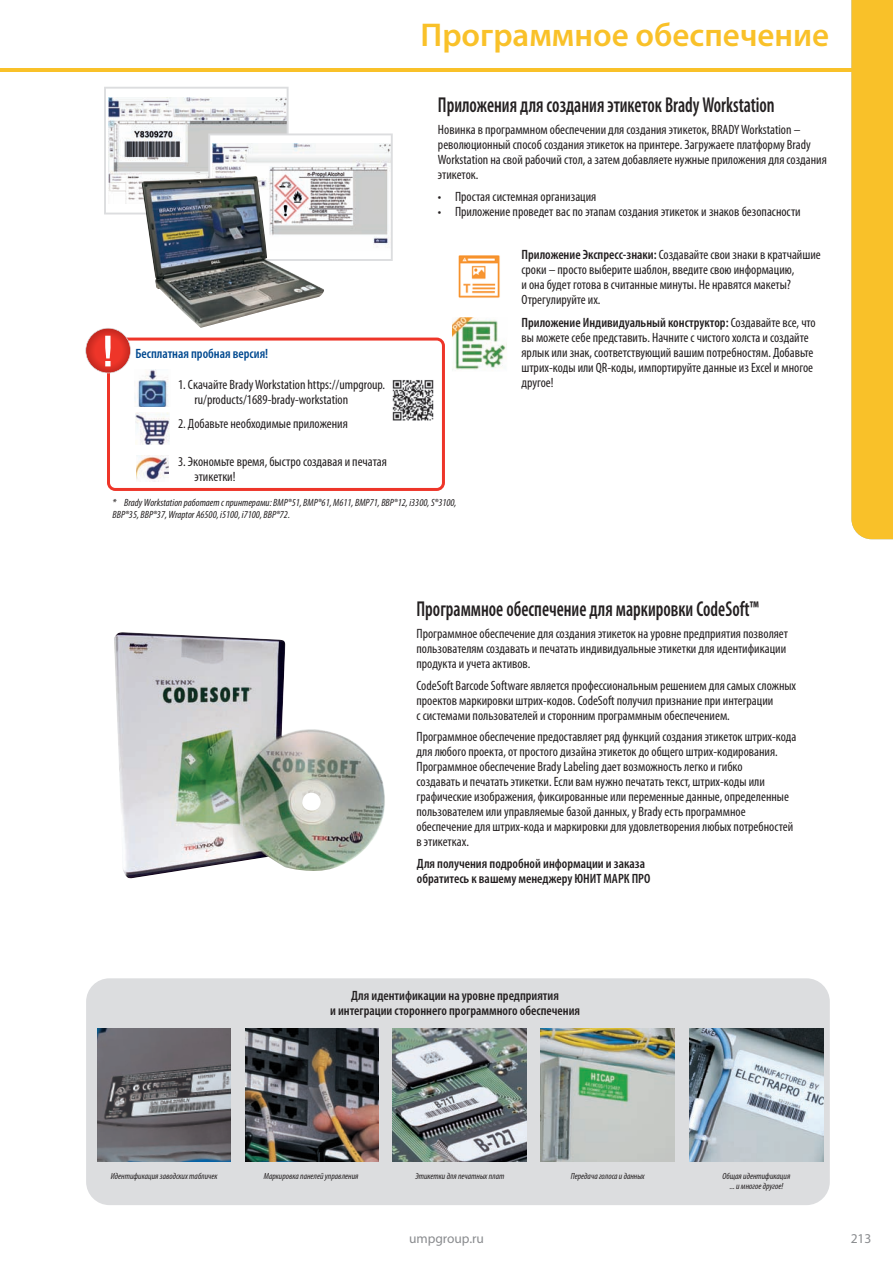
<style>
.page{position:relative;width:893px;height:1263px;background:#fff}
.page>*{position:absolute;margin:0;border:0;box-sizing:border-box;transform-origin:0 0}
.t1{font:600 33px "Myriad Pro";color:#f9c129}
.t2{font:600 condensed 21.6px "Myriad Pro";color:#231f20;scale:.83 1}
.t3{font:condensed 13.5px/15px "Myriad Pro";color:#231f20}
.t4{font:600 condensed 13.5px/15px "Myriad Pro";color:#231f20;text-align:center}
.t5{font:600 condensed 13.5px "Myriad Pro";color:#014990}
.t6{font:13.5px "Myriad Pro";color:#8a8c8f}
.t7{font:italic condensed 10.5px/12px "Myriad Pro";color:#231f20}
.t8{font:italic condensed 8.85px/10.2px "Myriad Pro";color:#231f20;text-align:center}
.s1{font-weight:600}
</style>
<div class="page">
<hr style="left:0;top:69px;width:893px;height:3px;background:#f9c129">
<div style="left:851px;top:0;width:42px;height:539px;background:#f9c129"></div>
<div style="left:86px;top:978px;width:744px;height:227px;background:#dcdddf;border-radius:23px"></div>
<img style="left:97px;top:1028px;width:134px;height:134px">
<img style="left:541px;top:1028px;width:133px;height:134px">
<img style="left:393px;top:1028px;width:133px;height:134px">
<img style="left:245px;top:1028px;width:134px;height:134px">
<img style="left:690px;top:1028px;width:133px;height:134px">
<img style="left:114px;top:632px;width:271px;height:246px">
<svg style="left:104px;top:87px;width:289px;height:174px"></svg>
<img style="left:142px;top:176px;width:182px;height:152px">
<svg style="left:107px;top:338px;width:338px;height:153px"></svg>
<svg style="left:85px;top:328px;width:46px;height:45px"></svg>
<svg style="left:452px;top:317px;width:55px;height:54px"></svg>
<svg style="left:458px;top:255px;width:42px;height:43px"></svg>
<img style="left:134px;top:370px;width:37px;height:37px">
<img style="left:135px;top:413px;width:35px;height:32px">
<img style="left:136px;top:456px;width:33px;height:25px">
<img style="left:388px;top:375px;width:50px;height:50px">
<h1 class="t1" style="left:421px;top:14px;width:410px">Программное обеспечение</h1>
<p class="t5" style="left:135px;top:345px;width:134px">Бесплатная пробная версия!</p>
<h2 class="t2" style="left:438px;top:92px;width:407px">Приложения для создания этикеток Brady Workstation</h2>
<p class="t3" style="left:438px;top:122px;width:390px">Новинка в программном обеспечении для создания этикеток, BRADY Workstation – революционный способ создания этикеток на принтере. Загружаете платформу Brady Workstation на свой рабочий стол, а затем добавляете нужные приложения для создания этикеток.</p>
<p class="t3" style="left:438px;top:189px;width:160px">• Простая системная организация</p>
<p class="t3" style="left:438px;top:204px;width:364px">• Приложение проведет вас по этапам создания этикеток и знаков безопасности</p>
<p class="t3" style="left:521px;top:247px;width:301px"><span class="s1">Приложение Экспресс-знаки:</span> Создавайте свои знаки в кратчайшие сроки – просто выберите шаблон, введите свою информацию,<br>и она будет готова в считанные минуты. Не нравятся макеты?<br>Отрегулируйте их.</p>
<p class="t3" style="left:521px;top:315px;width:296px"><span class="s1">Приложение Индивидуальный конструктор:</span> Создавайте все, что вы можете себе представить. Начните с чистого холста и создайте ярлык или знак, соответствующий вашим потребностям. Добавьте штрих-коды или QR-коды, импортируйте данные из Excel и многое</p>
<p class="t3" style="left:178px;top:377px;width:209px">1. Скачайте Brady Workstation https://umpgroup.</p>
<p class="t3" style="left:521px;top:375px;width:34px">другое!</p>
<p class="t3" style="left:195px;top:392px;width:155px">ru/products/1689-brady-workstation</p>
<p class="t3" style="left:178px;top:415px;width:171px">2. Добавьте необходимые приложения</p>
<p class="t3" style="left:195px;top:454px;width:194px;text-indent:-16px">3. Экономьте время, быстро создавая и печатая этикетки!</p>
<p class="t7" style="left:113px;top:496px;width:346px">* Brady Workstation работает с принтерами: BMP®51, BMP®61, M611, BMP71, BBP®12, i3300, S®3100,<br>BBP®35, BBP®37, Wraptor A6500, i5100, i7100, BBP®72.</p>
<h2 class="t2" style="left:416px;top:596px;width:414px">Программное обеспечение для маркировки CodeSoft™</h2>
<p class="t3" style="left:416px;top:626px;width:373px">Программное обеспечение для создания этикеток на уровне предприятия позволяет пользователям создавать и печатать индивидуальные этикетки для идентификации продукта и учета активов.</p>
<p class="t3" style="left:416px;top:677px;width:381px">CodeSoft Barcode Software является профессиональным решением для самых сложных проектов маркировки штрих-кодов. CodeSoft получил признание при интеграции<br>с системами пользователей и сторонним программным обеспечением.</p>
<p class="t3" style="left:416px;top:729px;width:381px">Программное обеспечение предоставляет ряд функций создания этикеток штрих-кода для любого проекта, от простого дизайна этикеток до общего штрих-кодирования.<br>Программное обеспечение Brady Labeling дает возможность легко и гибко<br>создавать и печатать этикетки. Если вам нужно печатать текст, штрих-коды или графические изображения, фиксированные или переменные данные, определенные пользователем или управляемые базой данных, у Brady есть программное обеспечение для штрих-кода и маркировки для удовлетворения любых потребностей в этикетках.</p>
<p class="t4" style="left:417px;top:856px;width:235px;text-align:left">Для получения подробной информации и заказа обратитесь к вашему менеджеру ЮНИТ МАРК ПРО</p>
<p class="t4" style="left:330px;top:988px;width:251px">Для идентификации на уровне предприятия<br>и интеграции стороннего программного обеспечения</p>
<p class="t8" style="left:111px;top:1170px;width:108px">Идентификация заводских табличек</p>
<p class="t8" style="left:264px;top:1170px;width:96px">Маркировка панелей управления</p>
<p class="t8" style="left:416px;top:1170px;width:90px">Этикетки для печатных плат</p>
<p class="t8" style="left:571px;top:1170px;width:75px">Передача голоса и данных</p>
<p class="t8" style="left:722px;top:1171px;width:69px">Общая идентификация ... и многое другое!</p>
<p class="t6" style="left:409px;top:1230px;width:76px">umpgroup.ru</p>
<p class="t6" style="left:851px;top:1230px;width:22px">213</p>
</div>
